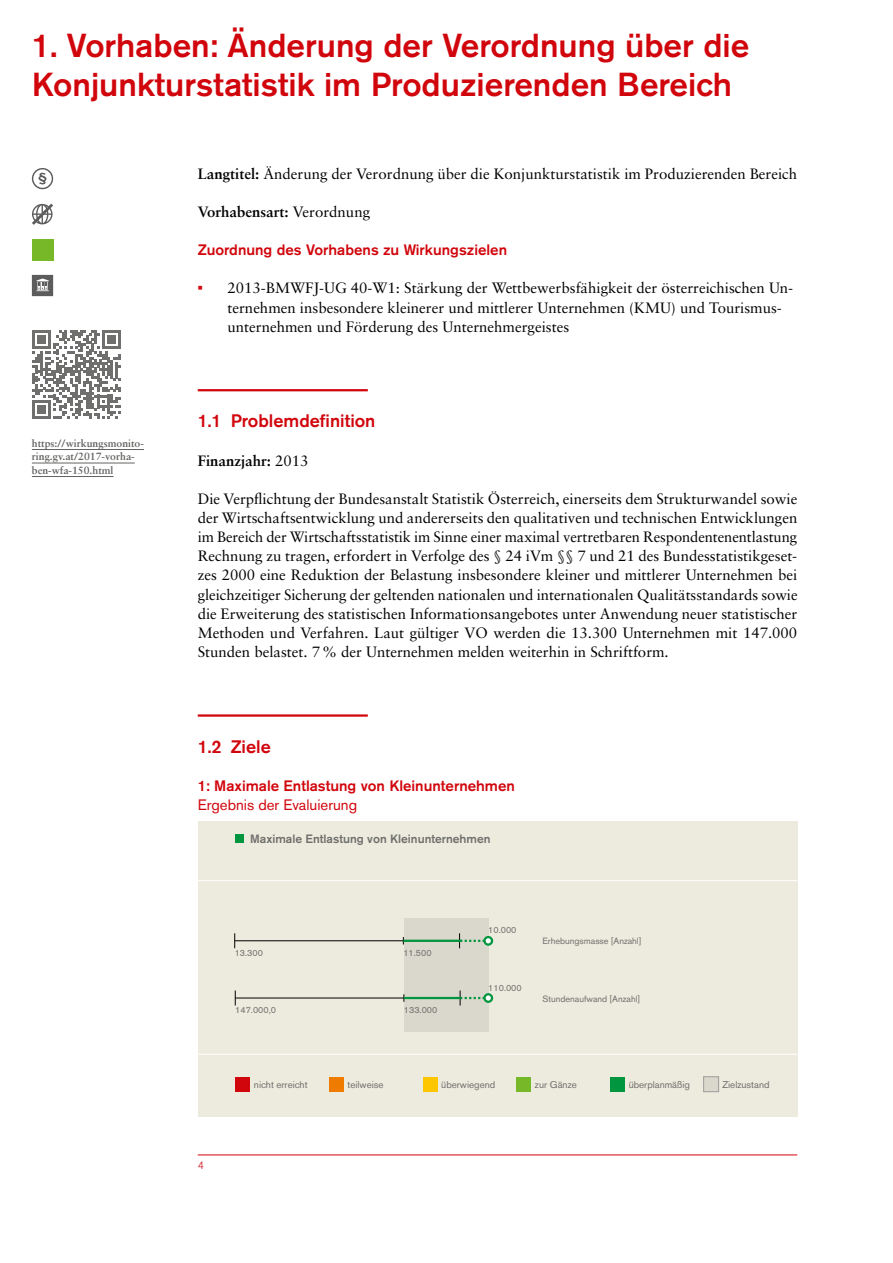
<style>
.page{position:relative;width:893px;height:1263px;background:#fff}
.page>*{position:absolute;margin:0;border:0;box-sizing:border-box;transform-origin:0 0}
.Überschrift_1_H2_N3{font:500 33px/39px "Akzidenz Grotesk Pro";color:#d1050c}
.Überschrift_2_H3{font:500 18px "Akzidenz Grotesk Pro";color:#d1050c}
.Lauftext{font:15px/19.2px "Sabon LT Pro";color:#000}
.Überschrift_3_H3{font:500 15px "Akzidenz Grotesk Pro";color:#d1050c}
.Lauftext-2{font:700 15px "Sabon LT Pro";color:#000}
.Überschrift_3_H3_Abs{font:500 15px "Akzidenz Grotesk Pro";color:#d1050c}
.Überschrift_4_H4{font:15px "Akzidenz Grotesk Pro";color:#d1050c}
.t1{font:500 12px "Akzidenz Grotesk Pro";color:#6f6f6e}
.QR_URL{font:700 10.5px/13.5px "Sabon LT Pro";color:#636362}
.t2{font:300 10.5px "Akzidenz Grotesk Pro";color:#d1050c}
.t3{font:9.75px "Akzidenz Grotesk Pro";color:#6f6f6e}
.t4{font:9px "Akzidenz Grotesk Pro";color:#6f6f6e}
.s1{font-weight:700}
.s2{font-weight:400}
.s3{font-family:"Akzidenz Grotesk Pro";font-weight:700;color:#d1050c}
</style>
<div class="page">
<hr style="left:198px;top:1154px;width:599px;height:1px;background:#d1050c">
<hr style="left:198px;top:389px;width:170px;height:2px;background:#d1050c">
<hr style="left:198px;top:714px;width:170px;height:3px;background:#d1050c">
<div style="left:198px;top:821px;width:599px;height:295px;background:#edebdd"></div>
<div style="left:404px;top:918px;width:84px;height:114px;background:#dad8cc"></div>
<div style="left:235px;top:834px;width:9px;height:9px;background:#00963f"></div>
<hr style="left:198px;top:880px;width:599px;height:1px;background:#fff">
<hr style="left:198px;top:1054px;width:599px;height:1px;background:#fff">
<div style="left:235px;top:1077px;width:15px;height:15px;background:#d1050c"></div>
<div style="left:329px;top:1077px;width:15px;height:15px;background:#ef7c00"></div>
<div style="left:423px;top:1077px;width:15px;height:15px;background:#fec600"></div>
<div style="left:516px;top:1077px;width:15px;height:15px;background:#76b828"></div>
<div style="left:610px;top:1077px;width:15px;height:15px;background:#00963f"></div>
<div style="left:704px;top:1077px;width:15px;height:15px;background:#dad8cc"></div>
<div style="left:703px;top:1076px;width:16px;height:16px;border:1px solid #9c9d9d"></div>
<hr style="left:235px;top:940px;width:225px;height:1px;background:#000">
<svg style="left:234px;top:933px;width:1px;height:15px"></svg>
<hr style="left:403px;top:940px;width:58px;height:2px;background:#00963f">
<hr style="left:235px;top:998px;width:225px;height:1px;background:#000">
<svg style="left:235px;top:990px;width:1px;height:15px"></svg>
<hr style="left:404px;top:997px;width:56px;height:2px;background:#00963f">
<svg style="left:460px;top:990px;width:26px;height:15px"></svg>
<div style="left:484px;top:994px;width:8px;height:8px;background:#fff;border-radius:50%"></div>
<div style="left:483px;top:993px;width:10px;height:10px;border:2px solid #00963f;border-radius:50%"></div>
<svg style="left:459px;top:933px;width:27px;height:15px"></svg>
<div style="left:484px;top:937px;width:8px;height:7px;background:#fff;border-radius:50%"></div>
<div style="left:483px;top:936px;width:10px;height:10px;border:2px solid #00963f;border-radius:50%"></div>
<hr style="left:32px;top:449px;width:112px;height:1px;background:#636362">
<hr style="left:32px;top:463px;width:103px;height:1px;background:#636362">
<hr style="left:32px;top:476px;width:82px;height:1px;background:#636362">
<svg style="left:32px;top:168px;width:21px;height:21px"></svg>
<svg style="left:32px;top:204px;width:21px;height:21px"></svg>
<div style="left:32px;top:239px;width:21px;height:21px;background:#76b828"></div>
<svg style="left:32px;top:275px;width:21px;height:21px"></svg>
<svg style="left:32px;top:330px;width:89px;height:89px"></svg>
<h2 class="Überschrift_1_H2_N3" style="left:32px;top:25px;width:719px">1. Vorhaben: Änderung der Verordnung über die<br>Konjunkturstatistik im Produzierenden Bereich</h2>
<p class="QR_URL" style="left:32px;top:436px;width:114px">https://wirkungsmonito&shy;ring.gv.at/2017-vorha&shy;ben-wfa-150.html</p>
<p class="Lauftext" style="left:198px;top:163px;width:601px"><span class="s1">Langtitel:</span> Änderung der Verordnung über die Konjunkturstatistik im Produzierenden Bereich</p>
<p class="Lauftext-2" style="left:198px;top:202px;width:174px">Vorhabensart: <span class="s2">Verordnung</span></p>
<h3 class="Überschrift_3_H3_Abs" style="left:198px;top:240px;width:311px">Zuordnung des Vorhabens zu Wirkungszielen</h3>
<p class="Lauftext" style="left:227px;top:278px;width:567px;text-indent:-30px"><span class="s3">•</span> 2013-BMWFJ-UG 40-W1: Stärkung der Wettbewerbsfähigkeit der österreichischen Un&shy;ternehmen insbesondere kleinerer und mittlerer Unternehmen (KMU) und Tourismus&shy;unternehmen und Förderung des Unternehmergeistes</p>
<h3 class="Überschrift_2_H3" style="left:198px;top:409px;width:179px">1.1 Problemdefinition</h3>
<p class="Lauftext-2" style="left:198px;top:451px;width:112px">Finanzjahr: <span class="s2">2013</span></p>
<p class="Lauftext" style="left:198px;top:489px;width:601px;text-align:justify">Die Verpflichtung der Bundesanstalt Statistik Österreich, einerseits dem Strukturwandel sowie der Wirtschaftsentwicklung und andererseits den qualitativen und technischen Entwicklungen im Bereich der Wirtschaftsstatistik im Sinne einer maximal vertretbaren Respondentenentlastung Rechnung zu tragen, erfordert in Verfolge des § 24 iVm §§ 7 und 21 des Bundesstatistikgeset&shy;zes 2000 eine Reduktion der Belastung insbesondere kleiner und mittlerer Unternehmen bei gleichzeitiger Sicherung der geltenden nationalen und internationalen Qualitätsstandards sowie die Erweiterung des statistischen Informationsangebotes unter Anwendung neuer statistischer Methoden und Verfahren. Laut gültiger VO werden die 13.300 Unternehmen mit 147.000<br>Stunden belastet. 7% der Unternehmen melden weiterhin in Schriftform.</p>
<h3 class="Überschrift_2_H3" style="left:198px;top:735px;width:75px">1.2 Ziele</h3>
<h3 class="Überschrift_3_H3" style="left:198px;top:776px;width:319px">1: Maximale Entlastung von Kleinunternehmen</h3>
<h4 class="Überschrift_4_H4" style="left:198px;top:795px;width:161px">Ergebnis der Evaluierung</h4>
<p class="t1" style="left:250px;top:831px;width:242px">Maximale Entlastung von Kleinunternehmen</p>
<p class="t4" style="left:235px;top:947px;width:30px">13.300</p>
<p class="t4" style="left:403px;top:947px;width:30px">11.500</p>
<p class="t4" style="left:235px;top:1004px;width:42px">147.000,0</p>
<p class="t4" style="left:404px;top:1004px;width:35px">133.000</p>
<p class="t4" style="left:488px;top:924px;width:30px">10.000</p>
<p class="t4" style="left:488px;top:981px;width:35px">110.000</p>
<p class="t4" style="left:542px;top:935px;width:100px">Erhebungsmasse [Anzahl]</p>
<p class="t4" style="left:542px;top:993px;width:99px">Stundenaufwand [Anzahl]</p>
<p class="t2" style="left:198px;top:1158px;width:8px">4</p>
<p class="t3" style="left:254px;top:1078px;width:55px">nicht erreicht</p>
<p class="t3" style="left:348px;top:1078px;width:37px">teilweise</p>
<p class="t3" style="left:441px;top:1078px;width:55px">überwiegend</p>
<p class="t3" style="left:535px;top:1078px;width:43px">zur Gänze</p>
<p class="t3" style="left:629px;top:1078px;width:63px">überplanmäßig</p>
<p class="t3" style="left:722px;top:1078px;width:49px">Zielzustand</p>
</div>
